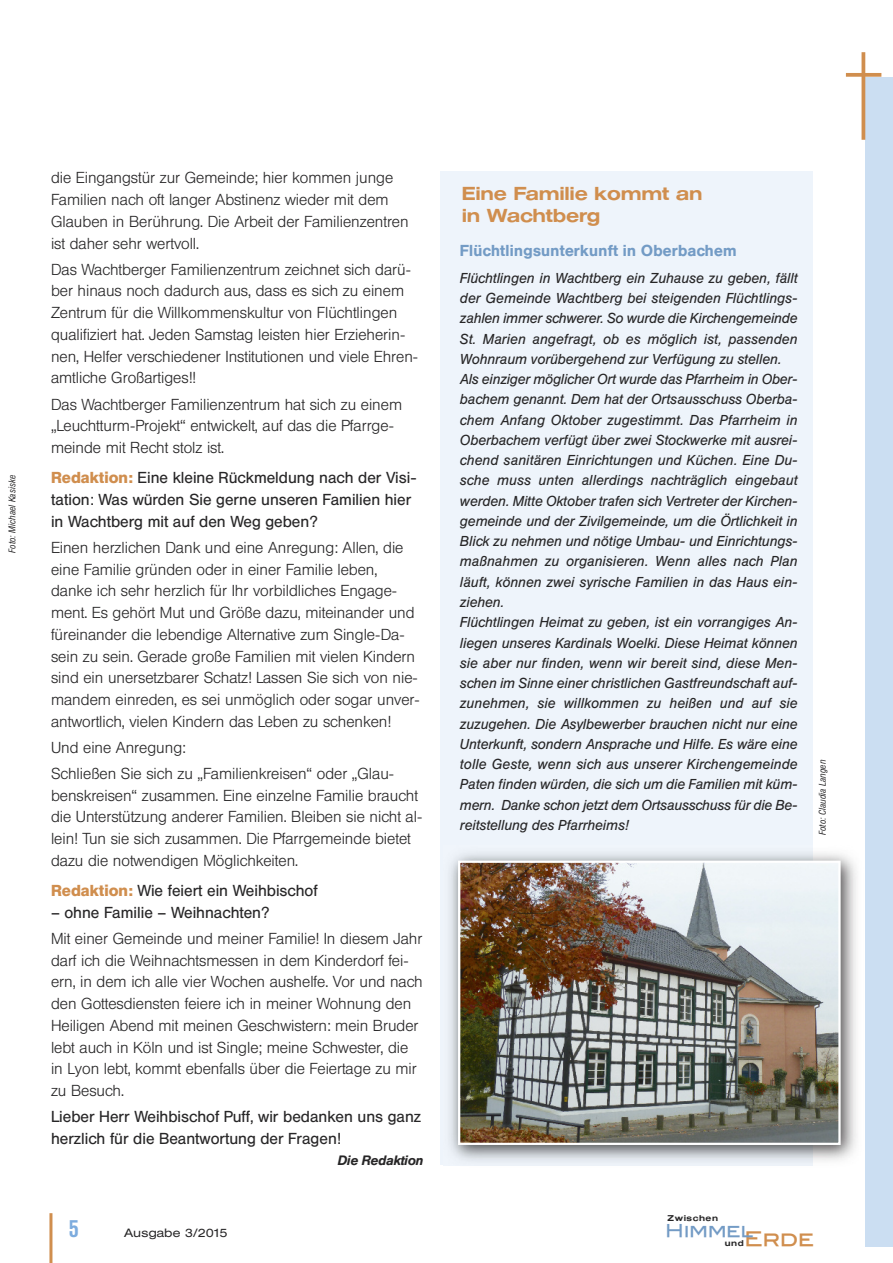
<style>
.page{position:relative;width:893px;height:1263px;background:#fff}
.page>*{position:absolute;margin:0;border:0;box-sizing:border-box;transform-origin:0 0}
.t1{font:500 24px "Helvetica Con BQ";color:#7dacde}
.t2{font:19.95px "Blair Md ITCTT Medium";color:#d08e4e}
.t3{font:500 18.75px/21.8px "Helvetica Extended BQ";color:#d08e4e}
.t4{font:17.7px "Blair Md ITCTT Medium";letter-spacing:-.025em;color:#739bc5}
.t5{font:300 15.75px/21.8px "Helvetica BQ";color:#272627}
.t6{font:15.75px/21.8px "Helvetica BQ";color:#272627}
.t7{font:500 15.75px "Helvetica BQ";letter-spacing:.025em;color:#739bc5}
.t8{font:italic 14.25px/20.2px "Helvetica BQ";color:#272627}
.t9{font:italic 500 13.5px "Helvetica BQ";color:#272627}
.t10{font:300 12px "Helvetica Extended BQ";letter-spacing:.025em;color:#272627}
.t11{font:italic 300 9.75px "Helvetica Con BQ";letter-spacing:.015em;color:#272627}
.t12{font:500 8.4px "Helvetica Extended BQ";letter-spacing:.075em;color:#272627}
.s1{font-weight:600;color:#d08e4e}
</style>
<div class="page">
<div style="left:440px;top:172px;width:372px;height:993px;background:#eef4fb"></div>
<div style="left:865px;top:77px;width:28px;height:1169px;background:#cbdef2"></div>
<svg style="left:846px;top:73px;width:35px;height:4px"></svg>
<hr style="left:49px;top:1213px;width:3px;height:50px;background:#d08e4e">
<svg style="left:861px;top:52px;width:4px;height:88px"></svg>
<img style="left:443px;top:845px;width:414px;height:321px">
<img style="left:461px;top:864px;width:377px;height:278px">
<div style="left:458px;top:861px;width:383px;height:284px;border:2px solid #fff"></div>
<p class="t11" style="left:7px;top:553px;width:79px;rotate:-90deg">Foto: Michael Kasiske</p>
<p class="t5" style="left:51px;top:167px;width:359px">die Eingangstür zur Gemeinde; hier kommen junge Familien nach oft langer Abstinenz wieder mit dem Glauben in Berührung. Die Arbeit der Familienzentren ist daher sehr wertvoll.</p>
<p class="t5" style="left:51px;top:258px;width:369px">Das Wachtberger Familienzentrum zeichnet sich darü&shy;ber hinaus noch dadurch aus, dass es sich zu einem Zentrum für die Willkommenskultur von Flüchtlingen qualifiziert hat. Jeden Samstag leisten hier Erzieherin&shy;nen, Helfer verschiedener Institutionen und viele Ehren&shy;amtliche Großartiges!!</p>
<p class="t5" style="left:51px;top:393px;width:353px">Das Wachtberger Familienzentrum hat sich zu einem „Leuchtturm-Projekt“ entwickelt, auf das die Pfarrge&shy;meinde mit Recht stolz ist.</p>
<p class="t6" style="left:51px;top:467px;width:367px"><span class="s1">Redaktion:</span> Eine kleine Rückmeldung nach der Visi&shy;tation: Was würden Sie gerne unseren Familien hier in Wachtberg mit auf den Weg geben?</p>
<p class="t5" style="left:51px;top:536px;width:370px">Einen herzlichen Dank und eine Anregung: Allen, die eine Familie gründen oder in einer Familie leben, danke ich sehr herzlich für Ihr vorbildliches Engage&shy;ment. Es gehört Mut und Größe dazu, miteinander und füreinander die lebendige Alternative zum Single-Da&shy;sein zu sein. Gerade große Familien mit vielen Kindern sind ein unersetzbarer Schatz! Lassen Sie sich von nie&shy;mandem einreden, es sei unmöglich oder sogar unver&shy;antwortlich, vielen Kindern das Leben zu schenken!</p>
<p class="t5" style="left:51px;top:734px;width:345px;line-height:26px">Und eine Anregung:<br>Schließen Sie sich zu „Familienkreisen“ oder „Glau-</p>
<p class="t5" style="left:51px;top:784px;width:373px">benskreisen“ zusammen. Eine einzelne Familie braucht die Unterstützung anderer Familien. Bleiben sie nicht al&shy;lein! Tun sie sich zusammen. Die Pfarrgemeinde bietet dazu die notwendigen Möglichkeiten.</p>
<p class="t6" style="left:51px;top:880px;width:268px"><span class="s1">Redaktion:</span> Wie feiert ein Weihbischof</p>
<p class="t6" style="left:51px;top:901px;width:220px">– ohne Familie – Weihnachten?</p>
<p class="t5" style="left:51px;top:927px;width:373px">Mit einer Gemeinde und meiner Familie! In diesem Jahr darf ich die Weihnachtsmessen in dem Kinderdorf fei&shy;ern, in dem ich alle vier Wochen aushelfe. Vor und nach den Gottesdiensten feiere ich in meiner Wohnung den Heiligen Abend mit meinen Geschwistern: mein Bruder lebt auch in Köln und ist Single; meine Schwester, die in Lyon lebt, kommt ebenfalls über die Feiertage zu mir zu Besuch.</p>
<p class="t6" style="left:51px;top:1106px;width:372px">Lieber Herr Weihbischof Puff, wir bedanken uns ganz herzlich für die Beantwortung der Fragen!</p>
<p class="t9" style="left:337px;top:1153px;width:87px">Die Redaktion</p>
<p class="t3" style="left:462px;top:182px;width:242px">Eine Familie kommt an in Wachtberg</p>
<p class="t7" style="left:460px;top:243px;width:278px">Flüchtlingsunterkunft in Oberbachem</p>
<p class="t8" style="left:460px;top:268px;width:339px">Flüchtlingen in Wachtberg ein Zuhause zu geben, fällt der Gemeinde Wachtberg bei steigenden Flüchtlings&shy;zahlen immer schwerer. So wurde die Kirchengemeinde St. Marien angefragt, ob es möglich ist, passenden Wohnraum vorübergehend zur Verfügung zu stellen.<br>Als einziger möglicher Ort wurde das Pfarrheim in Ober&shy;bachem genannt. Dem hat der Ortsausschuss Oberba&shy;chem Anfang Oktober zugestimmt. Das Pfarrheim in Oberbachem verfügt über zwei Stockwerke mit ausrei&shy;chend sanitären Einrichtungen und Küchen. Eine Du&shy;sche muss unten allerdings nachträglich eingebaut werden. Mitte Oktober trafen sich Vertreter der Kirchen&shy;gemeinde und der Zivilgemeinde, um die Örtlichkeit in Blick zu nehmen und nötige Umbau- und Einrichtungs&shy;maßnahmen zu organisieren. Wenn alles nach Plan läuft, können zwei syrische Familien in das Haus ein&shy;ziehen.<br>Flüchtlingen Heimat zu geben, ist ein vorrangiges An&shy;liegen unseres Kardinals Woelki. Diese Heimat können sie aber nur finden, wenn wir bereit sind, diese Men&shy;schen im Sinne einer christlichen Gastfreundschaft auf&shy;zunehmen, sie willkommen zu heißen und auf sie zuzugehen. Die Asylbewerber brauchen nicht nur eine Unterkunft, sondern Ansprache und Hilfe. Es wäre eine tolle Geste, wenn sich aus unserer Kirchengemeinde Paten finden würden, die sich um die Familien mit küm&shy;mern. Danke schon jetzt dem Ortsausschuss für die Be&shy;reitstellung des Pfarrheims!</p>
<p class="t11" style="left:817px;top:835px;width:77px;rotate:-90deg">Foto: Claudia Langen</p>
<p class="t12" style="left:668px;top:1214px;width:52px">Zwischen</p>
<h1 class="t1" style="left:69px;top:1216px;width:11px">5</h1>
<p class="t10" style="left:124px;top:1226px;width:104px">Ausgabe 3/2015</p>
<p class="t4" style="left:665px;top:1220px;width:89px">Himmel</p>
<p class="t12" style="left:725px;top:1239px;width:20px">und</p>
<p class="t2" style="left:744px;top:1227px;width:71px">Erde</p>
</div>
